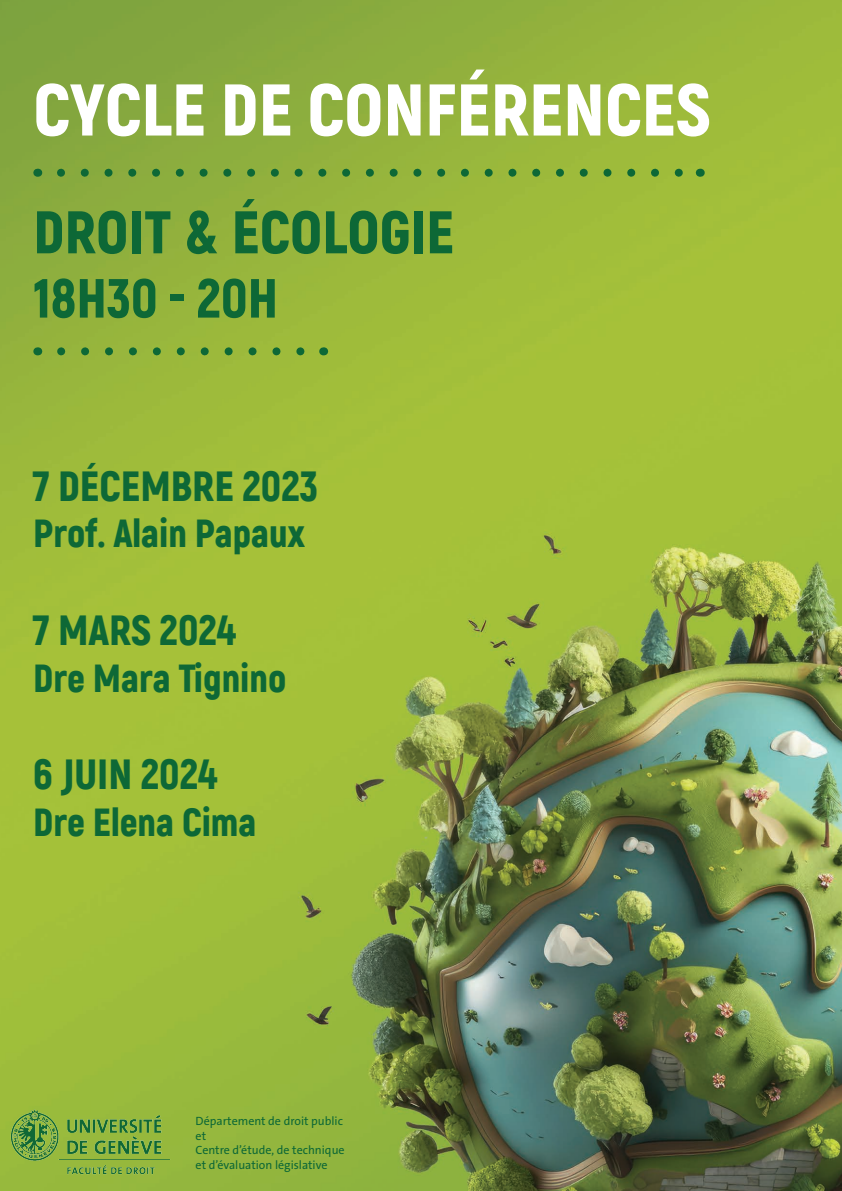
<style>
.page{position:relative;width:842px;height:1191px;background:#fff}
.page>*{position:absolute;margin:0;border:0;box-sizing:border-box;transform-origin:0 0}
.t1{font:900 73px "Akrobat";color:#fff}
.t2{font:900 60px "Akrobat";color:#0d6836}
.t3{font:900 55px "Akrobat";color:#0d6836}
.t4{font:900 42px "Akrobat";color:#0d6836}
.t5{font:900 39px "Akrobat";color:#0d6836}
.t6{font:12px/14.4px "The Sans Os F";color:#0d6836}
</style>
<div class="page">
<img style="left:0;top:0;width:842px;height:1191px">
<svg style="left:61px;top:169px;width:627px;height:8px;background:#71a03a"></svg>
<img style="left:5px;top:1099px;width:167px;height:78px">
<svg style="left:61px;top:347px;width:250px;height:8px;background:#76a33a"></svg>
<h1 class="t1" style="left:33px;top:63px;width:679px">CYCLE DE CONFÉRENCES</h1>
<h2 class="t2" style="left:33px;top:193px;width:422px">DROIT &amp; ÉCOLOGIE</h2>
<h3 class="t3" style="left:33px;top:263px;width:246px">18H30 - 20H</h3>
<h3 class="t4" style="left:33px;top:458px;width:286px">7 DÉCEMBRE 2023</h3>
<h3 class="t5" style="left:33px;top:508px;width:273px">Prof. Alain Papaux</h3>
<h3 class="t4" style="left:33px;top:602px;width:204px">7 MARS 2024</h3>
<h3 class="t5" style="left:33px;top:652px;width:255px">Dre Mara Tignino</h3>
<h3 class="t4" style="left:33px;top:746px;width:186px">6 JUIN 2024</h3>
<h3 class="t5" style="left:33px;top:796px;width:225px">Dre Elena Cima</h3>
<p class="t6" style="left:196px;top:1114px;width:151px">Département de droit public et<br>Centre d’étude, de technique et d’évaluation législative</p>
</div>
